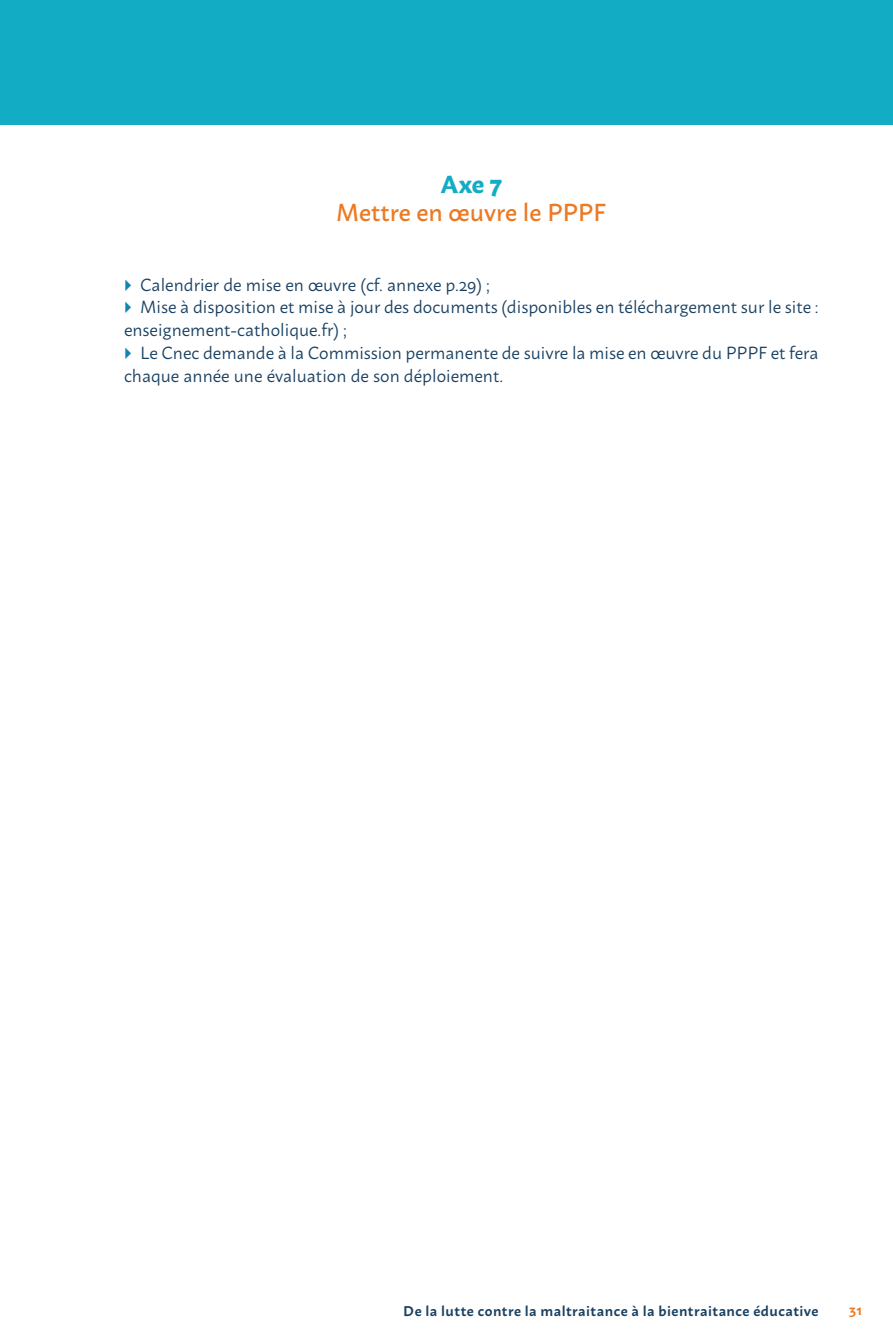
<style>
.page{position:relative;width:893px;height:1340px;background:#fff}
.page>*{position:absolute;margin:0;border:0;box-sizing:border-box;transform-origin:0 0}
.t1{font:500 24.5px "Macho";color:#ec7a23}
.t2{font:700 24.5px "Macho";color:#12acc4}
.t3{font:17.5px "Macho";color:#194061}
.t4{font:600 14px "Macho";letter-spacing:.035em;color:#194061}
.t5{font:600 14px "Macho";color:#ec7a23}
</style>
<div class="page">
<div style="left:0;top:0;width:893px;height:124px;background:#12acc4"></div>
<h1 class="t2" style="left:440px;top:162px;width:63px">Axe 7</h1>
<h1 class="t1" style="left:336px;top:190px;width:272px">Mettre en œuvre le PPPF</h1>
<p class="t3" style="left:140px;top:269px;width:351px">Calendrier de mise en œuvre (cf. annexe p.29) ;</p>
<p class="t3" style="left:140px;top:292px;width:680px">Mise à disposition et mise à jour des documents (disponibles en téléchargement sur le site :</p>
<p class="t3" style="left:124px;top:315px;width:224px">enseignement-catholique.fr) ;</p>
<p class="t3" style="left:140px;top:337px;width:680px">Le Cnec demande à la Commission permanente de suivre la mise en œuvre du PPPF et fera</p>
<p class="t3" style="left:124px;top:360px;width:381px">chaque année une évaluation de son déploiement.</p>
<p class="t4" style="left:403px;top:1298px;width:417px">De la lutte contre la maltraitance à la bientraitance éducative</p>
<p class="t5" style="left:849px;top:1297px;width:14px">31</p>
</div>
